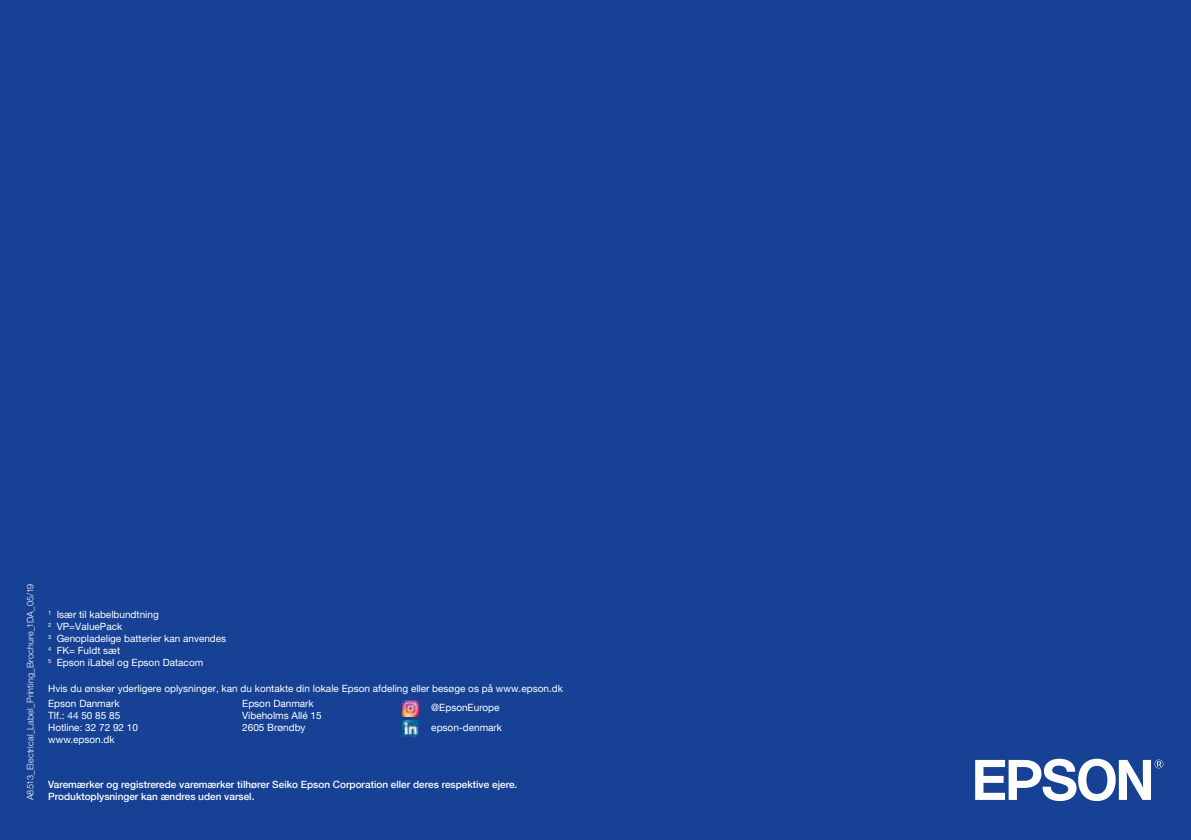
<style>
.page{position:relative;width:1191px;height:840px;background:#fff}
.page>*{position:absolute;margin:0;border:0;box-sizing:border-box;transform-origin:0 0}
.t1{font:10px/12px "Helvetica Neue LT Pro";color:#fff}
.t2{font:500 10px/12px "Helvetica Neue LT Com";color:#fff}
.t3{font:10px/19.8px "Helvetica Neue LT Com";color:#fff}
.t4{font:300 9px "Helvetica Neue LT Pro";letter-spacing:.01em;color:#fff}
</style>
<div class="page">
<div style="left:0;top:0;width:1191px;height:839px;background:#164194"></div>
<svg style="left:975px;top:758px;width:188px;height:41px"></svg>
<img style="left:403px;top:700px;width:16px;height:15px">
<img style="left:403px;top:720px;width:16px;height:15px">
<p class="t4" style="left:25px;top:799px;width:218px;rotate:-90deg">A8513_Electrical_Label_Printing_Brochure_1DA_05/19</p>
<p class="t1" style="left:48px;top:607px;width:179px"><sup>1</sup> Især til kabelbundtning<br><sup>2</sup> VP=ValuePack<br><sup>3</sup> Genopladelige batterier kan anvendes<br><sup>4</sup> FK= Fuldt sæt<br><sup>5</sup> Epson iLabel og Epson Datacom</p>
<p class="t1" style="left:48px;top:682px;width:516px">Hvis du ønsker yderligere oplysninger, kan du kontakte din lokale Epson afdeling eller besøge os på www.epson.dk</p>
<p class="t3" style="left:48px;top:693px;width:73px">Epson Danmark</p>
<p class="t3" style="left:242px;top:693px;width:73px">Epson Danmark</p>
<p class="t3" style="left:48px;top:705px;width:74px">Tlf.: 44 50 85 85</p>
<p class="t3" style="left:242px;top:705px;width:81px">Vibeholms Allé 15</p>
<p class="t3" style="left:48px;top:717px;width:91px">Hotline: 32 72 92 10</p>
<p class="t3" style="left:242px;top:717px;width:65px">2605 Brøndby</p>
<p class="t3" style="left:48px;top:729px;width:68px">www.epson.dk</p>
<p class="t2" style="left:48px;top:778px;width:470px">Varemærker og registrerede varemærker tilhører Seiko Epson Corporation eller deres respektive ejere.<br>Produktoplysninger kan ændres uden varsel.</p>
<p class="t3" style="left:431px;top:697px;width:72px">@EpsonEurope epson-denmark</p>
</div>
